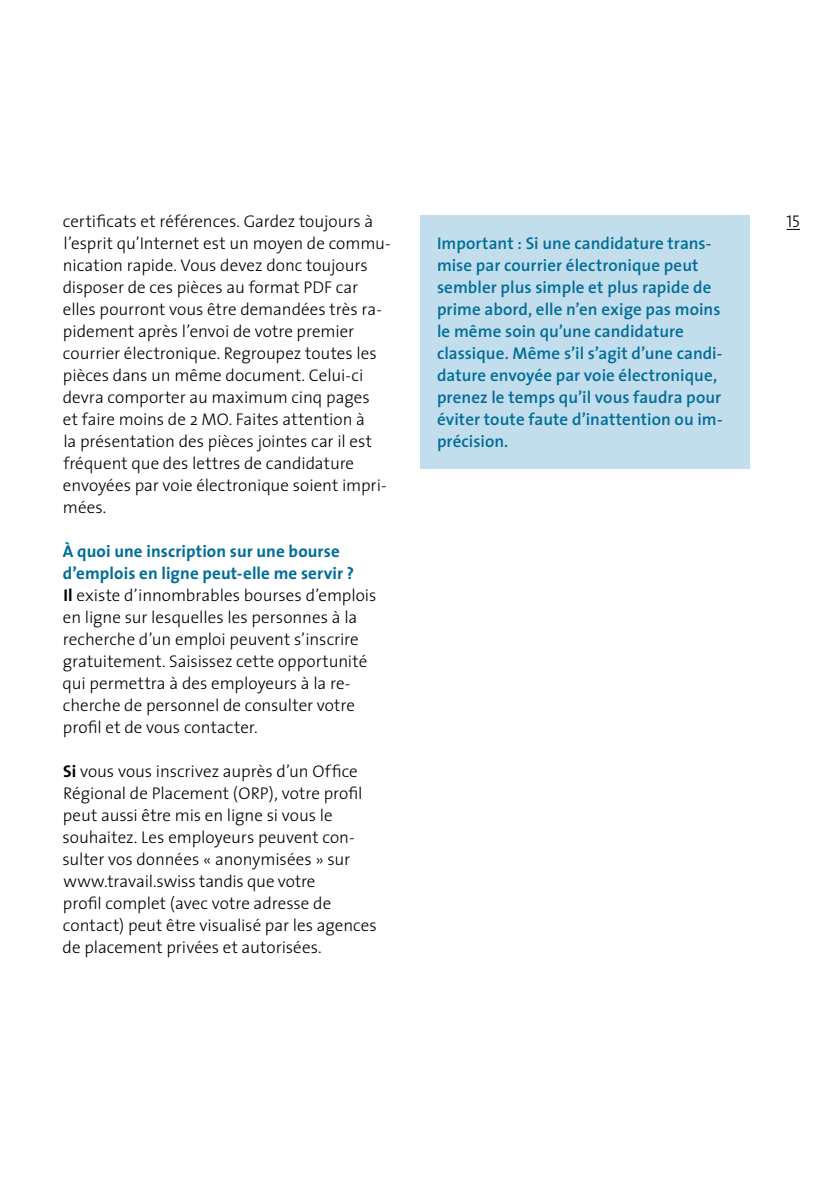
<style>
.page{position:relative;width:840px;height:1191px;background:#fff}
.page>*{position:absolute;margin:0;border:0;box-sizing:border-box;transform-origin:0 0}
.t1{font:300 17px/22px "The Sans";color:#000}
.t2{font:600 17px/22px "The Sans";letter-spacing:.005em;color:#006d9a}
.t3{font:17px "The Sans Light Caps";color:#000}
.s1{font-weight:700;color:#006d9a}
.s2{font-weight:700}
</style>
<div class="page">
<svg style="left:786px;top:229px;width:13px;height:1px"></svg>
<div style="left:420px;top:215px;width:328px;height:254px;background:#c2ddeb"></div>
<p class="t1" style="left:63px;top:209px;width:312px">certificats et références. Gardez toujours à</p>
<p class="t3" style="left:786px;top:207px;width:15px">15</p>
<p class="t1" style="left:63px;top:231px;width:329px">l’esprit qu’Internet est un moyen de commu&shy;nication rapide. Vous devez donc toujours disposer de ces pièces au format PDF car elles pourront vous être demandées très ra&shy;pidement après l’envoi de votre premier courrier électronique. Regroupez toutes les pièces dans un même document. Celui-ci devra comporter au maximum cinq pages<br>et faire moins de 2 MO. Faites attention à<br>la présentation des pièces jointes car il est fréquent que des lettres de candidature envoyées par voie électronique soient impri&shy;mées.</p>
<p class="t1" style="left:63px;top:539px;width:315px"><span class="s1">À quoi une inscription sur une bourse d’emplois en ligne peut-elle me servir ?<br></span><span class="s2">Il</span> existe d’innombrables bourses d’emplois en ligne sur lesquelles les personnes à la recherche d’un emploi peuvent s’inscrire gratuitement. Saisissez cette opportunité qui permettra à des employeurs à la re&shy;cherche de personnel de consulter votre profil et de vous contacter.</p>
<p class="t1" style="left:62px;top:759px;width:316px"><span class="s2">Si</span> vous vous inscrivez auprès d’un Office Régional de Placement (ORP), votre profil peut aussi être mis en ligne si vous le souhaitez. Les employeurs peuvent con&shy;sulter vos données « anonymisées » sur www.travail.swiss tandis que votre<br>profil complet (avec votre adresse de contact) peut être visualisé par les agences de placement privées et autorisées.</p>
<p class="t2" style="left:437px;top:232px;width:287px">Important : Si une candidature trans&shy;mise par courrier électronique peut sembler plus simple et plus rapide de prime abord, elle n’en exige pas moins le même soin qu’une candidature classique. Même s’il s’agit d’une candi&shy;dature envoyée par voie électronique, prenez le temps qu’il vous faudra pour éviter toute faute d’inattention ou im&shy;précision.</p>
</div>
